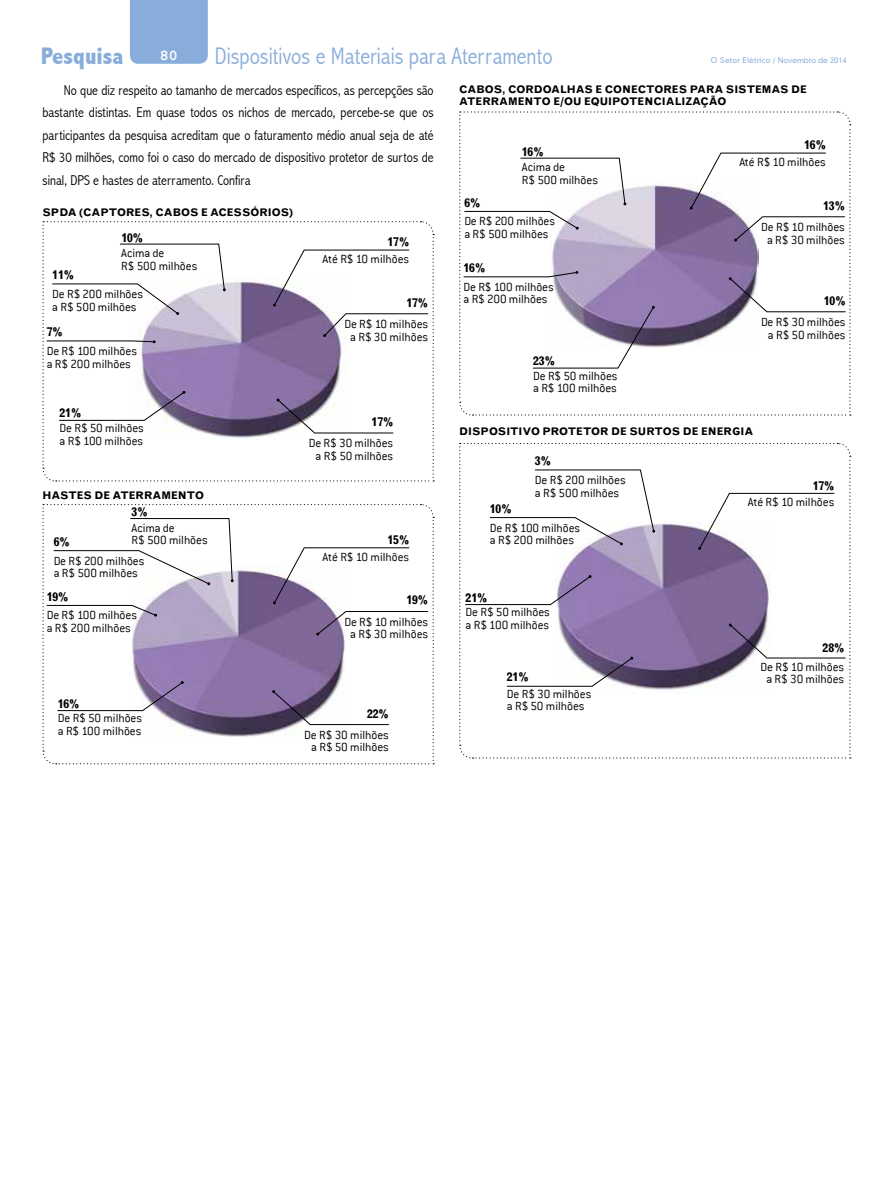
<style>
.page{position:relative;width:893px;height:1191px;background:#fff}
.page>*{position:absolute;margin:0;border:0;box-sizing:border-box;transform-origin:0 0}
.t1{font:300 condensed 24px "Abadi";color:#89addb}
.t2{font:800 condensed 24px "Abadi";color:#89addb}
.t3{font:700 15px "Courier New";color:#fff}
.t4{font:300 condensed 14.25px/22.5px "Abadi";color:#000;text-align:justify}
.t5{font:300 13.05px/12.6px "Conduit ITC";color:#000}
.t6{font:700 12px "Grotesque MT Std";color:#000}
.t7{font:700 10.5px/12.6px "Grotesque MT Std";color:#000}
.t8{font:7.5px "Geometric 706 BT Medium B";letter-spacing:.015em;color:#89addb}
</style>
<div class="page">
<div style="left:130px;top:0;width:78px;height:64px;background:#89addb"></div>
<svg style="left:459px;top:442px;width:392px;height:317px"></svg>
<svg style="left:42px;top:221px;width:392px;height:261px"></svg>
<svg style="left:459px;top:111px;width:392px;height:305px"></svg>
<svg style="left:42px;top:504px;width:392px;height:261px"></svg>
<h1 class="t2" style="left:41px;top:42px;width:84px">Pesquisa</h1>
<p class="t3" style="left:160px;top:46px;width:19px">80</p>
<h1 class="t1" style="left:215px;top:42px;width:339px">Dispositivos e Materiais para Aterramento</h1>
<p class="t8" style="left:711px;top:56px;width:137px">O Setor Elétrico / Novembro de 2014</p>
<p class="t4" style="left:43px;top:79px;width:393px;text-indent:21px">No que diz respeito ao tamanho de mercados específicos, as percepções são bastante distintas. Em quase todos os nichos de mercado, percebe-se que os participantes da pesquisa acreditam que o faturamento médio anual seja de até R$ 30 milhões, como foi o caso do mercado de dispositivo protetor de surtos de sinal, DPS e hastes de aterramento. Confira</p>
<p class="t7" style="left:43px;top:206px;width:252px">SPDA (CAPTORES, CABOS E ACESSÓRIOS)</p>
<p class="t7" style="left:459px;top:83px;width:349px">CABOS, CORDOALHAS E CONECTORES PARA SISTEMAS DE<br>ATERRAMENTO E/OU EQUIPOTENCIALIZAÇÃO</p>
<p class="t6" style="left:804px;top:138px;width:23px">16%</p>
<p class="t6" style="left:522px;top:144px;width:23px">16%</p>
<p class="t5" style="left:739px;top:155px;width:88px">Até R$ 10 milhões</p>
<p class="t5" style="left:522px;top:161px;width:78px">Acima de<br>R$ 500 milhões</p>
<p class="t6" style="left:464px;top:196px;width:17px">6%</p>
<p class="t6" style="left:823px;top:198px;width:23px">13%</p>
<p class="t5" style="left:464px;top:215px;width:92px">De R$ 200 milhões a R$ 500 milhões</p>
<p class="t5" style="left:761px;top:221px;width:85px;text-align:center">De R$ 10 milhões a R$ 30 milhões</p>
<p class="t6" style="left:121px;top:230px;width:23px">10%</p>
<p class="t6" style="left:387px;top:235px;width:23px">17%</p>
<p class="t6" style="left:52px;top:268px;width:23px">11%</p>
<p class="t5" style="left:121px;top:247px;width:78px">Acima de<br>R$ 500 milhões</p>
<p class="t5" style="left:52px;top:287px;width:92px">De R$ 200 milhões a R$ 500 milhões</p>
<p class="t6" style="left:47px;top:325px;width:17px">7%</p>
<p class="t5" style="left:47px;top:344px;width:92px">De R$ 100 milhões a R$ 200 milhões</p>
<p class="t6" style="left:60px;top:406px;width:23px">21%</p>
<p class="t5" style="left:60px;top:422px;width:86px">De R$ 50 milhões a R$ 100 milhões</p>
<p class="t7" style="left:43px;top:489px;width:163px">HASTES DE ATERRAMENTO</p>
<p class="t6" style="left:54px;top:535px;width:17px">6%</p>
<p class="t6" style="left:132px;top:505px;width:17px">3%</p>
<p class="t5" style="left:132px;top:521px;width:78px">Acima de<br>R$ 500 milhões</p>
<p class="t5" style="left:54px;top:554px;width:92px">De R$ 200 milhões a R$ 500 milhões</p>
<p class="t6" style="left:47px;top:589px;width:23px">19%</p>
<p class="t5" style="left:47px;top:609px;width:92px">De R$ 100 milhões a R$ 200 milhões</p>
<p class="t6" style="left:58px;top:696px;width:23px">16%</p>
<p class="t5" style="left:58px;top:712px;width:86px">De R$ 50 milhões a R$ 100 milhões</p>
<p class="t5" style="left:323px;top:252px;width:88px">Até R$ 10 milhões</p>
<p class="t6" style="left:406px;top:295px;width:23px">17%</p>
<p class="t5" style="left:344px;top:317px;width:85px;text-align:center">De R$ 10 milhões a R$ 30 milhões</p>
<p class="t6" style="left:372px;top:414px;width:23px">17%</p>
<p class="t5" style="left:309px;top:437px;width:86px;text-align:center">De R$ 30 milhões a R$ 50 milhões</p>
<p class="t6" style="left:387px;top:533px;width:23px">15%</p>
<p class="t5" style="left:323px;top:550px;width:88px">Até R$ 10 milhões</p>
<p class="t6" style="left:406px;top:593px;width:23px">19%</p>
<p class="t5" style="left:344px;top:615px;width:85px;text-align:center">De R$ 10 milhões a R$ 30 milhões</p>
<p class="t6" style="left:367px;top:706px;width:23px">22%</p>
<p class="t5" style="left:304px;top:728px;width:86px;text-align:center">De R$ 30 milhões a R$ 50 milhões</p>
<p class="t6" style="left:463px;top:261px;width:23px">16%</p>
<p class="t5" style="left:463px;top:280px;width:92px">De R$ 100 milhões a R$ 200 milhões</p>
<p class="t6" style="left:533px;top:354px;width:23px">23%</p>
<p class="t5" style="left:533px;top:369px;width:86px">De R$ 50 milhões a R$ 100 milhões</p>
<p class="t6" style="left:824px;top:293px;width:23px">10%</p>
<p class="t5" style="left:761px;top:315px;width:86px;text-align:center">De R$ 30 milhões a R$ 50 milhões</p>
<p class="t7" style="left:459px;top:425px;width:296px">DISPOSITIVO PROTETOR DE SURTOS DE ENERGIA</p>
<p class="t6" style="left:535px;top:454px;width:17px">3%</p>
<p class="t6" style="left:490px;top:502px;width:23px">10%</p>
<p class="t5" style="left:535px;top:473px;width:92px">De R$ 200 milhões a R$ 500 milhões</p>
<p class="t5" style="left:490px;top:521px;width:92px">De R$ 100 milhões a R$ 200 milhões</p>
<p class="t6" style="left:466px;top:590px;width:23px">21%</p>
<p class="t5" style="left:466px;top:606px;width:86px">De R$ 50 milhões a R$ 100 milhões</p>
<p class="t6" style="left:507px;top:669px;width:23px">21%</p>
<p class="t5" style="left:507px;top:687px;width:86px">De R$ 30 milhões a R$ 50 milhões</p>
<p class="t6" style="left:813px;top:478px;width:23px">17%</p>
<p class="t5" style="left:748px;top:496px;width:88px">Até R$ 10 milhões</p>
<p class="t6" style="left:823px;top:641px;width:23px">28%</p>
<p class="t5" style="left:761px;top:660px;width:85px;text-align:center">De R$ 10 milhões a R$ 30 milhões</p>
</div>
